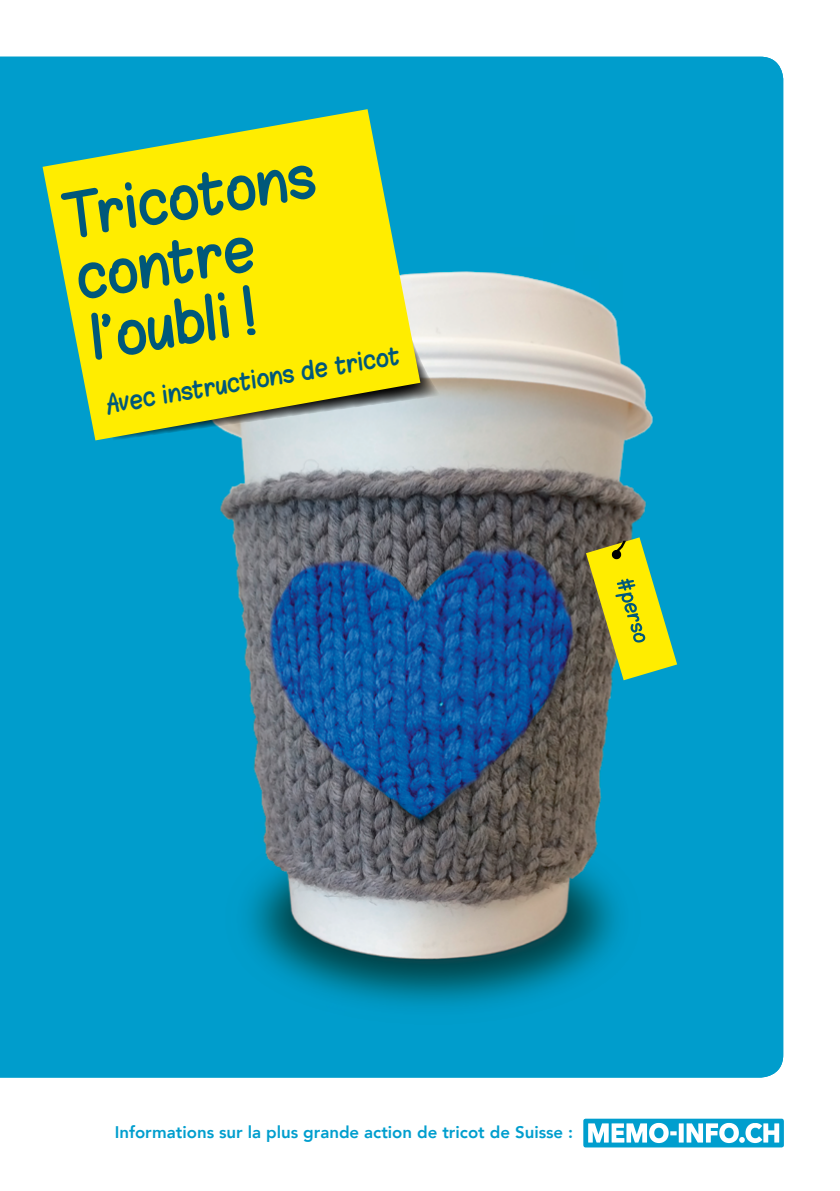
<style>
.page{position:relative;width:840px;height:1191px;background:#fff}
.page>*{position:absolute;margin:0;border:0;box-sizing:border-box;transform-origin:0 0}
.t1{font:48px/61.8px "Blokletters Viltstift";color:#00587a}
.t2{font:20px "Blokletters Viltstift";color:#00587a}
.t3{font:800 16.8px "Avenir";color:#009ece}
</style>
<div class="page">
<img style="left:0;top:57px;width:782px;height:1020px">
<svg style="left:63px;top:162px;width:378px;height:279px;background:#7fc0d1"></svg>
<svg style="left:43px;top:109px;width:377px;height:331px;background:#c8d934"></svg>
<div style="left:583px;top:1118px;width:200px;height:29px;background:#009ece;border-radius:2px"></div>
<svg style="left:588px;top:1122px;width:88px;height:21px"></svg>
<div style="left:678px;top:1123px;width:5px;height:19px;background:#fff"></div>
<svg style="left:686px;top:1122px;width:92px;height:21px"></svg>
<svg style="left:585px;top:537px;width:91px;height:143px;background:#9ab440"></svg>
<p class="t1" style="left:60px;top:187px;width:255px;rotate:-10deg">Tricotons contre</p>
<p class="t1" style="left:86px;top:309px;width:169px;rotate:-10deg">l’oubli !</p>
<p class="t2" style="left:103px;top:389px;width:300px;rotate:-10deg">Avec instructions de tricot</p>
<p class="t3" style="left:115px;top:1119px;width:459px">Informations sur la plus grande action de tricot de Suisse :</p>
</div>
